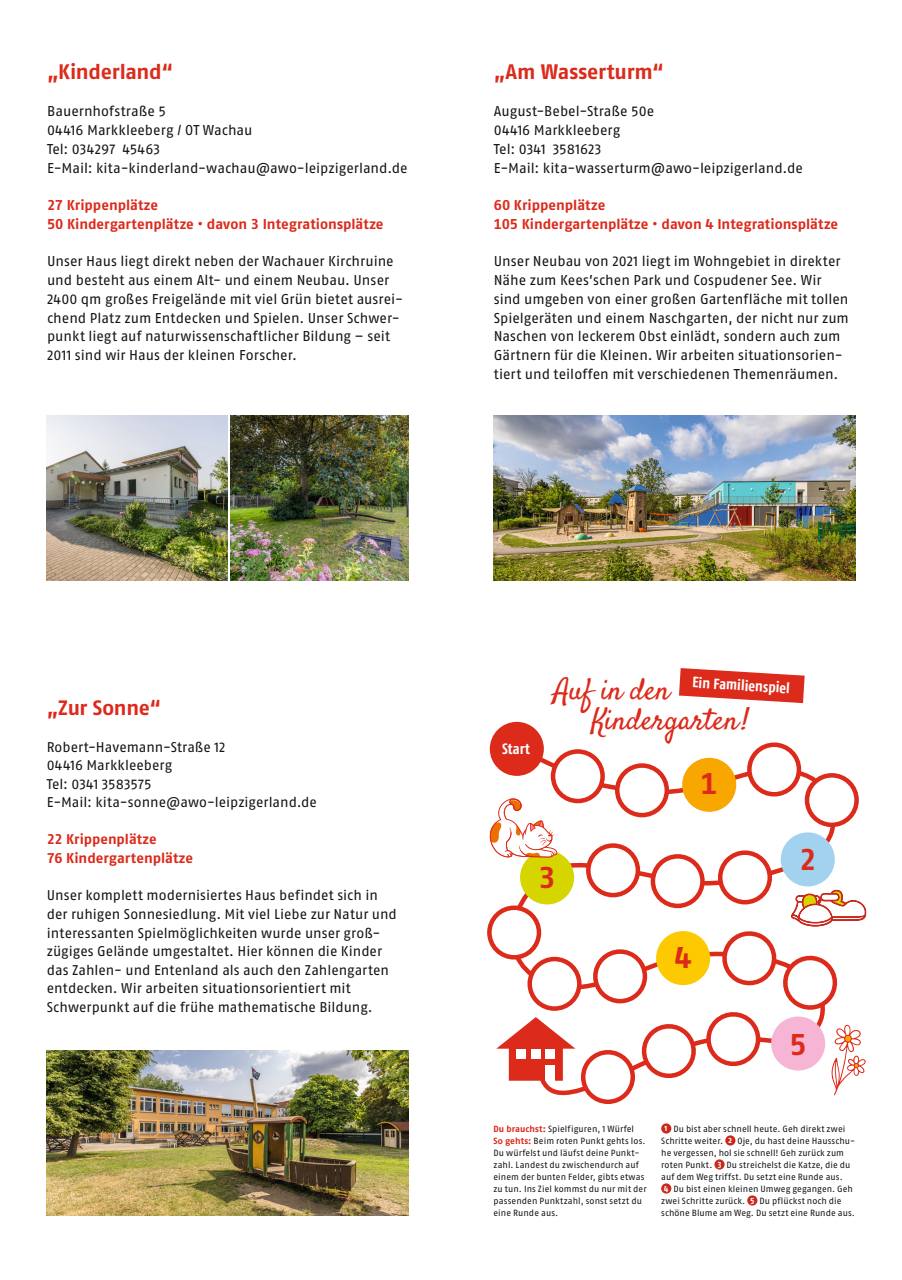
<style>
.page{position:relative;width:902px;height:1280px;background:#fff}
.page>*{position:absolute;margin:0;border:0;box-sizing:border-box;transform-origin:0 0}
.t1{font:30px/30px "Satisfy";color:#dc2a1b}
.t2{font:30px "Fago No Bold TF";color:#dc2a1b}
.t3{font:21px "Fago No Bold TF";letter-spacing:-.015em;color:#dc2a1b}
.t4{font:20.85px "Fago No Bold TF";letter-spacing:-.015em;color:#dc2a1b}
.t5{font:700 15px "Fago Co";letter-spacing:.01em;color:#fff}
.t6{font:14.25px/18.8px "Fago No Lf";color:#131413}
.t7{font:14.25px/18.8px "Fago No Bold TF";color:#dc2a1b}
.t8{font:14.1px/18.6px "Fago No Lf";color:#131413}
.t9{font:14.1px "Fago No Bold TF";color:#dc2a1b}
.t10{font:9px/12px "Fago No Lf";letter-spacing:.005em;color:#131413}
.s1{font-size:14.1px}
.s2{font-family:"Fago No Bold TF";color:#dc2a1b}
.s3{font-family:"Fago Co";font-weight:700;color:#fff}
</style>
<div class="page">
<img style="left:494px;top:415px;width:361px;height:165px">
<img style="left:47px;top:415px;width:181px;height:165px">
<img style="left:230px;top:415px;width:178px;height:165px">
<img style="left:47px;top:1050px;width:361px;height:165px">
<div style="left:661px;top:1123px;width:10px;height:10px;background:#ca2a1e;border-radius:50%"></div>
<div style="left:725px;top:1135px;width:10px;height:10px;background:#ca2a1e;border-radius:50%"></div>
<div style="left:714px;top:1159px;width:10px;height:10px;background:#ca2a1e;border-radius:50%"></div>
<div style="left:661px;top:1183px;width:10px;height:10px;background:#ca2a1e;border-radius:50%"></div>
<div style="left:747px;top:1195px;width:10px;height:10px;background:#ca2a1e;border-radius:50%"></div>
<svg style="left:679px;top:668px;width:125px;height:35px"></svg>
<svg style="left:496px;top:1038px;width:13px;height:13px"></svg>
<svg style="left:509px;top:745px;width:337px;height:359px"></svg>
<div style="left:617px;top:765px;width:49px;height:50px;background:#fff;border-radius:50%"></div>
<div style="left:615px;top:763px;width:54px;height:54px;border:4px solid #dc2a1b;border-radius:50%"></div>
<div style="left:807px;top:775px;width:49px;height:50px;background:#fff;border-radius:50%"></div>
<div style="left:804px;top:773px;width:54px;height:54px;border:4px solid #dc2a1b;border-radius:50%"></div>
<div style="left:595px;top:952px;width:49px;height:49px;background:#fff;border-radius:50%"></div>
<div style="left:593px;top:949px;width:54px;height:54px;border:4px solid #dc2a1b;border-radius:50%"></div>
<svg style="left:652px;top:856px;width:50px;height:50px"></svg>
<div style="left:650px;top:854px;width:54px;height:54px;border:4px solid #dc2a1b;border-radius:50%"></div>
<div style="left:749px;top:745px;width:49px;height:49px;background:#fff;border-radius:50%"></div>
<div style="left:747px;top:742px;width:54px;height:54px;border:4px solid #dc2a1b;border-radius:50%"></div>
<div style="left:489px;top:908px;width:50px;height:49px;background:#fff;border-radius:50%"></div>
<div style="left:487px;top:905px;width:54px;height:54px;border:4px solid #dc2a1b;border-radius:50%"></div>
<div style="left:529px;top:959px;width:50px;height:49px;background:#fff;border-radius:50%"></div>
<div style="left:527px;top:957px;width:54px;height:54px;border:4px solid #dc2a1b;border-radius:50%"></div>
<div style="left:553px;top:751px;width:49px;height:50px;background:#fff;border-radius:50%"></div>
<div style="left:550px;top:749px;width:54px;height:54px;border:4px solid #dc2a1b;border-radius:50%"></div>
<div style="left:492px;top:724px;width:49px;height:50px;background:#dc2a1b;border-radius:50%"></div>
<div style="left:489px;top:722px;width:55px;height:54px;border:4px solid #dc2a1b;border-radius:50%"></div>
<div style="left:720px;top:853px;width:49px;height:49px;background:#fff;border-radius:50%"></div>
<div style="left:718px;top:850px;width:54px;height:54px;border:4px solid #dc2a1b;border-radius:50%"></div>
<div style="left:588px;top:845px;width:49px;height:50px;background:#fff;border-radius:50%"></div>
<div style="left:586px;top:843px;width:54px;height:54px;border:4px solid #dc2a1b;border-radius:50%"></div>
<div style="left:583px;top:1052px;width:49px;height:50px;background:#fff;border-radius:50%"></div>
<div style="left:581px;top:1050px;width:54px;height:54px;border:4px solid #dc2a1b;border-radius:50%"></div>
<div style="left:684px;top:760px;width:50px;height:49px;background:#f8a600;border-radius:50%"></div>
<div style="left:682px;top:758px;width:54px;height:54px;border:4px solid #f8a600;border-radius:50%"></div>
<div style="left:782px;top:835px;width:50px;height:49px;background:#a2d2ed;border-radius:50%"></div>
<div style="left:780px;top:832px;width:54px;height:54px;border:4px solid #a2d2ed;border-radius:50%"></div>
<div style="left:522px;top:853px;width:50px;height:49px;background:#d6d500;border-radius:50%"></div>
<div style="left:520px;top:850px;width:54px;height:54px;border:4px solid #d6d500;border-radius:50%"></div>
<svg style="left:489px;top:798px;width:68px;height:60px"></svg>
<svg style="left:635px;top:876px;width:231px;height:219px"></svg>
<h2 class="t3" style="left:47px;top:59px;width:127px">„Kinderland“</h2>
<p class="t6" style="left:47px;top:102px;width:362px">Bauernhofstraße 5<br>04416 Markkleeberg / OT Wachau<br>Tel: 034297 45463<br>E-Mail: kita-kinderland-wachau@awo-leipzigerland.de</p>
<p class="t7" style="left:47px;top:196px;width:338px">27 Krippenplätze<br>50 Kindergartenplätze • davon 3 Integrationsplätze</p>
<p class="t6" style="left:47px;top:252px;width:357px">Unser Haus liegt direkt neben der Wachauer Kirchruine und besteht aus einem Alt- und einem Neubau. Unser 2400 qm großes Freigelände mit viel Grün bietet ausrei&shy;chend Platz zum Entdecken und Spielen. Unser Schwer&shy;punkt liegt auf naturwissenschaftlicher Bildung – seit 2011 sind wir Haus der kleinen Forscher.</p>
<h2 class="t3" style="left:494px;top:59px;width:172px">„Am Wasserturm“</h2>
<p class="t6" style="left:494px;top:102px;width:310px">August-Bebel-Straße 50e<br>04416 Markkleeberg<br>Tel: 0341 3581623<br>E-Mail: kita-wasserturm@awo-leipzigerland.de</p>
<p class="t7" style="left:494px;top:196px;width:346px">60 Krippenplätze<br>105 Kindergartenplätze • davon 4 Integrationsplätze</p>
<p class="t6" style="left:494px;top:252px;width:356px">Unser Neubau von 2021 liegt im Wohngebiet in direkter Nähe zum Kees’schen Park und Cospudener See. Wir sind umgeben von einer großen Gartenfläche mit tollen Spielgeräten und einem Naschgarten, der nicht nur zum Naschen von leckerem Obst einlädt, sondern auch zum Gärtnern für die Kleinen. Wir arbeiten situationsorien&shy;tiert und teiloffen mit verschiedenen Themenräumen.</p>
<h3 class="t4" style="left:47px;top:695px;width:116px">„Zur Sonne“</h3>
<p class="t8" style="left:47px;top:737px;width:272px">Robert-Havemann-Straße 12<br>04416 Markkleeberg<br>Tel: 0341 3583575<br>E-Mail: kita-sonne@awo-leipzigerland.de</p>
<p class="t9" style="left:47px;top:831px;width:111px">22 Krippenplätze</p>
<p class="t7" style="left:47px;top:849px;width:148px"><span class="s1">76</span> Kindergartenplätze</p>
<p class="t8" style="left:47px;top:886px;width:351px">Unser komplett modernisiertes Haus befindet sich in der ruhigen Sonnesiedlung. Mit viel Liebe zur Natur und interessanten Spielmöglichkeiten wurde unser groß&shy;zügiges Gelände umgestaltet. Hier können die Kinder das Zahlen- und Entenland als auch den Zahlengarten entdecken. Wir arbeiten situationsorientiert mit Schwerpunkt auf die frühe mathematische Bildung.</p>
<p class="t5" style="left:502px;top:740px;width:29px">Start</p>
<h1 class="t1" style="left:591px;top:677px;width:159px;text-indent:-38px">Auf in den<br>Kindergarten!</h1>
<p class="t5" style="left:693px;top:673px;width:99px;rotate:4deg">Ein Familienspiel</p>
<h1 class="t2" style="left:700px;top:766px;width:19px">1</h1>
<h1 class="t2" style="left:538px;top:859px;width:19px">3</h1>
<h1 class="t2" style="left:799px;top:841px;width:19px">2</h1>
<h1 class="t2" style="left:674px;top:940px;width:19px">4</h1>
<h1 class="t2" style="left:789px;top:1026px;width:19px">5</h1>
<p class="t10" style="left:493px;top:1122px;width:154px"><span class="s2">Du brauchst:</span> Spielfiguren, 1 Würfel<br><span class="s2">So gehts:</span> Beim roten Punkt gehts los.<br>Du würfelst und läufst deine Punkt&shy;zahl. Landest du zwischendurch auf einem der bunten Felder, gibts etwas zu tun. Ins Ziel kommst du nur mit der passenden Punktzahl, sonst setzt du eine Runde aus.</p>
<p class="t10" style="left:664px;top:1122px;width:182px"><span class="s3">1</span> Du bist aber schnell heute. Geh direkt zwei</p>
<p class="t10" style="left:661px;top:1134px;width:195px">Schritte weiter. <span class="s3">2</span> Oje, du hast deine Hausschu-</p>
<p class="t10" style="left:661px;top:1146px;width:184px">he vergessen, hol sie schnell! Geh zurück zum</p>
<p class="t10" style="left:661px;top:1158px;width:191px">roten Punkt. <span class="s3">3</span> Du streichelst die Katze, die du</p>
<p class="t10" style="left:661px;top:1170px;width:183px">auf dem Weg triffst. Du setzt eine Runde aus.</p>
<p class="t10" style="left:664px;top:1182px;width:190px"><span class="s3">4</span> Du bist einen kleinen Umweg gegangen. Geh</p>
<p class="t10" style="left:661px;top:1194px;width:182px">zwei Schritte zurück. <span class="s3">5</span> Du pflückst noch die</p>
<p class="t10" style="left:661px;top:1206px;width:195px">schöne Blume am Weg. Du setzt eine Runde aus.</p>
</div>
